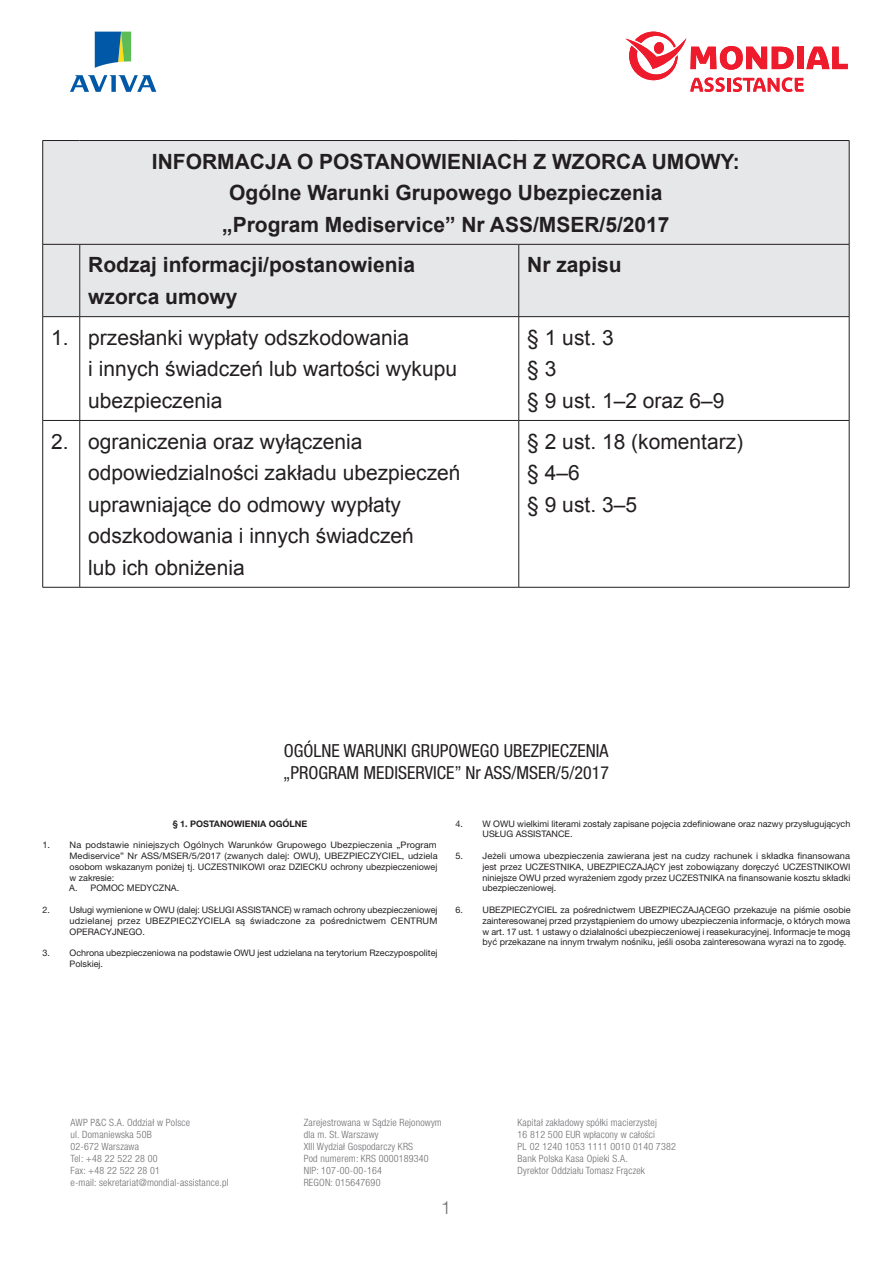
<style>
.page{position:relative;width:893px;height:1263px;background:#fff}
.page>*{position:absolute;margin:0;border:0;box-sizing:border-box;transform-origin:0 0}
.t1{font:21px/31.5px "Arial";color:#231f20}
.t2{font:700 21px/31.5px "Arial";color:#231f20;text-align:center}
.t3{font:condensed 18px/21.6px "Helvetica Neue LT Pro";color:#231f20}
.t4{font:300 18px "Helvetica Neue LT Pro";color:#6c6d70}
.t5{font:300 condensed 10.05px/12px "Helvetica Neue LT Pro";letter-spacing:.02em;color:#6c6d70}
.t6{font:9px/10.8px "Helvetica Neue LT Pro";color:#231f20}
.t7{font:700 9px "Helvetica Neue LT Pro";color:#231f20}
</style>
<div class="page">
<svg style="left:625px;top:32px;width:223px;height:60px"></svg>
<svg style="left:95px;top:32px;width:36px;height:36px"></svg>
<svg style="left:70px;top:75px;width:86px;height:17px"></svg>
<div style="left:43px;top:141px;width:806px;height:175px;background:#e6e7e9"></div>
<hr style="left:43px;top:140px;width:37px;height:1px;background:#231f20">
<hr style="left:42px;top:141px;width:1px;height:103px;background:#231f20">
<hr style="left:80px;top:140px;width:439px;height:1px;background:#231f20">
<hr style="left:519px;top:140px;width:330px;height:1px;background:#231f20">
<hr style="left:849px;top:141px;width:1px;height:103px;background:#231f20">
<hr style="left:43px;top:244px;width:37px;height:1px;background:#231f20">
<hr style="left:42px;top:244px;width:1px;height:72px;background:#231f20">
<hr style="left:80px;top:244px;width:439px;height:1px;background:#231f20">
<hr style="left:80px;top:244px;width:1px;height:72px;background:#231f20">
<hr style="left:519px;top:244px;width:330px;height:1px;background:#231f20">
<hr style="left:518px;top:244px;width:1px;height:72px;background:#231f20">
<hr style="left:849px;top:244px;width:1px;height:72px;background:#231f20">
<hr style="left:43px;top:316px;width:37px;height:1px;background:#231f20">
<hr style="left:42px;top:317px;width:1px;height:103px;background:#231f20">
<hr style="left:80px;top:316px;width:439px;height:1px;background:#231f20">
<hr style="left:80px;top:317px;width:1px;height:103px;background:#231f20">
<hr style="left:519px;top:316px;width:330px;height:1px;background:#231f20">
<hr style="left:518px;top:317px;width:1px;height:103px;background:#231f20">
<hr style="left:849px;top:317px;width:1px;height:103px;background:#231f20">
<hr style="left:43px;top:420px;width:37px;height:1px;background:#231f20">
<hr style="left:42px;top:421px;width:1px;height:166px;background:#231f20">
<hr style="left:80px;top:420px;width:439px;height:1px;background:#231f20">
<hr style="left:80px;top:421px;width:1px;height:166px;background:#231f20">
<hr style="left:519px;top:420px;width:330px;height:1px;background:#231f20">
<hr style="left:518px;top:421px;width:1px;height:166px;background:#231f20">
<hr style="left:849px;top:421px;width:1px;height:166px;background:#231f20">
<hr style="left:43px;top:587px;width:37px;height:1px;background:#231f20">
<hr style="left:80px;top:587px;width:439px;height:1px;background:#231f20">
<hr style="left:519px;top:587px;width:330px;height:1px;background:#231f20">
<h1 class="t2" style="left:152px;top:146px;width:589px">INFORMACJA O POSTANOWIENIACH Z WZORCA UMOWY:<br>Ogólne Warunki Grupowego Ubezpieczenia<br>„Program Mediservice” Nr ASS/MSER/5/2017</h1>
<h1 class="t2" style="left:88px;top:250px;width:328px;text-align:left">Rodzaj informacji/postanowienia wzorca umowy</h1>
<h1 class="t2" style="left:527px;top:250px;width:96px">Nr zapisu</h1>
<h1 class="t1" style="left:88px;top:322px;width:370px;text-indent:-37px">1. przesłanki wypłaty odszkodowania<br>i innych świadczeń lub wartości wykupu ubezpieczenia</h1>
<h1 class="t1" style="left:527px;top:322px;width:199px">§ 1 ust. 3<br>§ 3<br>§ 9 ust. 1–2 oraz 6–9</h1>
<h1 class="t1" style="left:88px;top:426px;width:374px;text-indent:-37px">2. ograniczenia oraz wyłączenia odpowiedzialności zakładu ubezpieczeń uprawniające do odmowy wypłaty odszkodowania i innych świadczeń<br>lub ich obniżenia</h1>
<h1 class="t1" style="left:527px;top:426px;width:217px">§ 2 ust. 18 (komentarz) § 4–6<br>§ 9 ust. 3–5</h1>
<h2 class="t3" style="left:283px;top:740px;width:327px">OGÓLNE WARUNKI GRUPOWEGO UBEZPIECZENIA „PROGRAM MEDISERVICE” Nr ASS/MSER/5/2017</h2>
<p class="t7" style="left:173px;top:818px;width:136px">§ 1. POSTANOWIENIA OGÓLNE</p>
<p class="t6" style="left:69px;top:839px;width:370px;text-indent:-27px">1. Na podstawie niniejszych Ogólnych Warunków Grupowego Ubezpieczenia „Program Mediservice” Nr ASS/MSER/5/2017 (zwanych dalej: OWU), UBEZPIECZYCIEL, udziela osobom wskazanym poniżej tj. UCZESTNIKOWI oraz DZIECKU ochrony ubezpieczeniowej w zakresie:<br>A. POMOC MEDYCZNA.</p>
<p class="t6" style="left:70px;top:904px;width:370px;text-align:justify;text-indent:-27px">2. Usługi wymienione w OWU (dalej: USŁUGI ASSISTANCE) w ramach ochrony ubezpieczeniowej udzielanej przez UBEZPIECZYCIELA są świadczone za pośrednictwem CENTRUM OPERACYJNEGO.</p>
<p class="t6" style="left:70px;top:947px;width:369px;text-indent:-27px">3. Ochrona ubezpieczeniowa na podstawie OWU jest udzielana na terytorium Rzeczypospolitej<br>Polskiej.</p>
<p class="t6" style="left:482px;top:818px;width:369px;text-indent:-27px">4. W OWU wielkimi literami zostały zapisane pojęcia zdefiniowane oraz nazwy przysługujących<br>USŁUG ASSISTANCE.</p>
<p class="t6" style="left:482px;top:850px;width:369px;text-align:justify;text-indent:-27px">5. Jeżeli umowa ubezpieczenia zawierana jest na cudzy rachunek i składka finansowana jest przez UCZESTNIKA, UBEZPIECZAJĄCY jest zobowiązany doręczyć UCZESTNIKOWI niniejsze OWU przed wyrażeniem zgody przez UCZESTNIKA na finansowanie kosztu składki ubezpieczeniowej.</p>
<p class="t6" style="left:482px;top:904px;width:370px;text-align:justify;text-indent:-27px">6. UBEZPIECZYCIEL za pośrednictwem UBEZPIECZAJĄCEGO przekazuje na piśmie osobie zainteresowanej przed przystąpieniem do umowy ubezpieczenia informacje, o których mowa w art. 17 ust. 1 ustawy o działalności ubezpieczeniowej i reasekuracyjnej. Informacje te mogą być przekazane na innym trwałym nośniku, jeśli osoba zainteresowana wyrazi na to zgodę.</p>
<p class="t5" style="left:71px;top:1116px;width:160px">AWP P&amp;C S.A. Oddział w Polsce<br>ul. Domaniewska 50B<br>02-672 Warszawa<br>Tel: +48 22 522 28 00<br>Fax: +48 22 522 28 01<br>e-mail: sekretariat@mondial-assistance.pl</p>
<p class="t5" style="left:304px;top:1116px;width:140px">Zarejestrowana w Sądzie Rejonowym dla m. St. Warszawy<br>XIII Wydział Gospodarczy KRS<br>Pod numerem: KRS 0000189340<br>NIP: 107-00-00-164<br>REGON: 015647690</p>
<p class="t5" style="left:518px;top:1116px;width:160px">Kapitał zakładowy spółki macierzystej<br>16 812 500 EUR wpłacony w całości<br>PL 02 1240 1053 1111 0010 0140 7382<br>Bank Polska Kasa Opieki S.A.<br>Dyrektor Oddziału Tomasz Frączek</p>
<h2 class="t4" style="left:441px;top:1197px;width:12px">1</h2>
</div>
